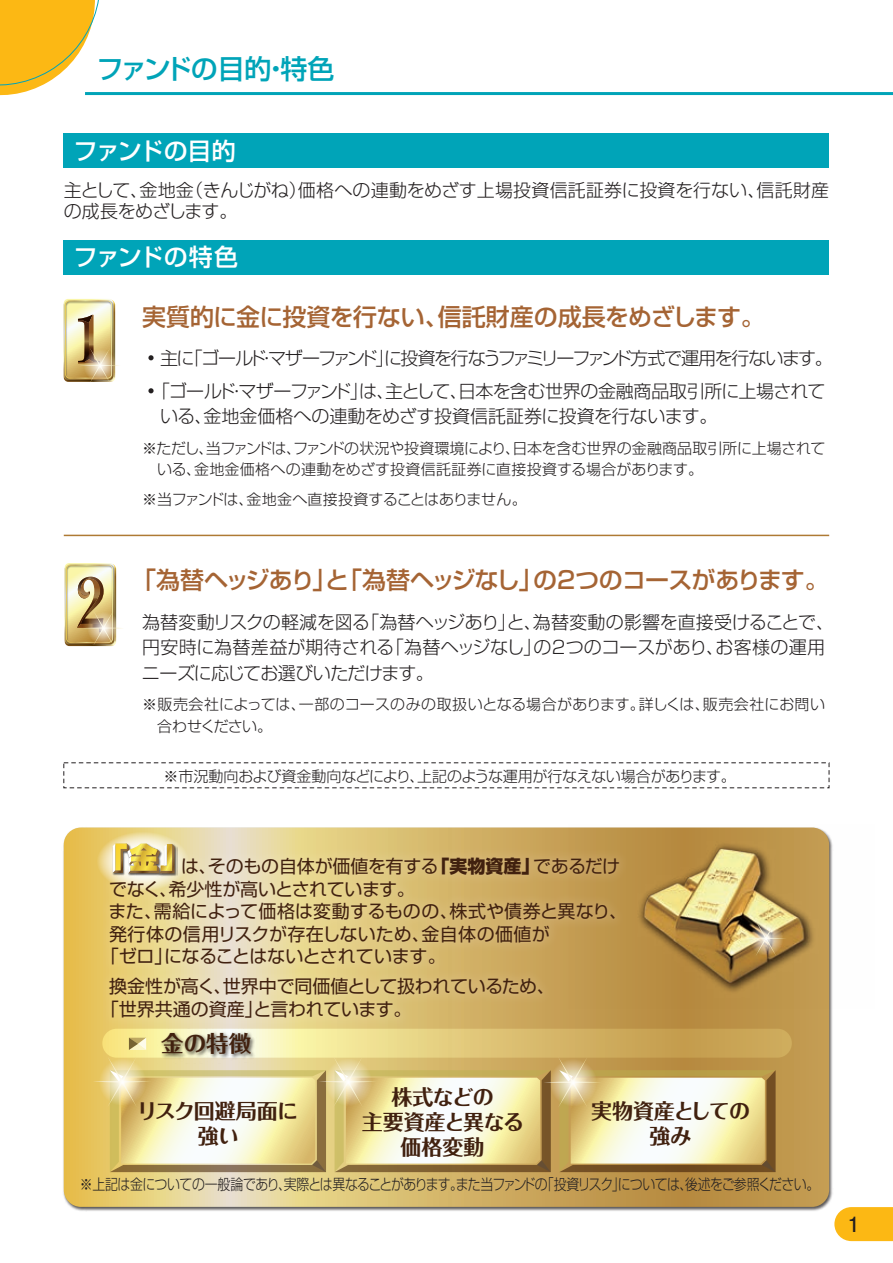
<style>
.page{position:relative;width:893px;height:1263px;background:#fff}
.page>*{position:absolute;margin:0;border:0;box-sizing:border-box;transform-origin:0 0}
.t1{font:500 27px "Shin Go Pro";letter-spacing:-.035em;color:#00a4b8}
.t2{font:500 24px "Shin Go Pro";letter-spacing:-.03em;color:#a56434}
.t3{font:500 24px "Shin Go Pro";letter-spacing:-.03em;color:#fff}
.t4{font:700 22.5px "Folk Pro";color:#41210f}
.t5{font:700 21px/24.8px "Folk Pro";letter-spacing:-.02em;color:#41210f;text-align:center}
.t6{font:700 21px/24.8px "Folk Pro";letter-spacing:-.04em;color:#41210f;text-align:center}
.t7{font:700 21px "Futo Go B101 Pro";color:#231f20}
.t8{font:18px/22.5px "Shin Go Pro";letter-spacing:-.01em;color:#41210f}
.t9{font:300 18px/25.5px "Shin Go Pro";letter-spacing:-.025em;color:#231f20}
.t10{font:300 18px/33px "Shin Go Pro";letter-spacing:-.065em;color:#231f20}
.t11{font:300 18px/21px "Shin Go Pro";letter-spacing:-.005em;color:#231f20}
.t12{font:18px "Shin Go Pro";letter-spacing:.015em;color:#41210f}
.t13{font:300 15px/21.8px "Shin Go Pro";color:#231f20}
.t14{font:300 15px "Shin Go Pro";letter-spacing:-.02em;color:#231f20}
.t15{font:300 15px "Shin Go Pro";letter-spacing:-.055em;color:#231f20;scale:.86 1}
.s1{font-weight:800}
</style>
<div class="page">
<hr style="left:85px;top:92px;width:808px;height:3px;background:#00a4b8">
<svg style="left:0;top:0;width:115px;height:96px"></svg>
<svg style="left:834px;top:1207px;width:59px;height:34px;background:#fcbc24"></svg>
<div style="left:64px;top:134px;width:765px;height:34px;background:#00a4b8"></div>
<div style="left:64px;top:240px;width:765px;height:34px;background:#00a4b8"></div>
<svg style="left:148px;top:355px;width:6px;height:5px"></svg>
<svg style="left:148px;top:388px;width:6px;height:5px"></svg>
<svg style="left:64px;top:827px;width:765px;height:380px;background:#d7b769"></svg>
<svg style="left:64px;top:299px;width:55px;height:83px;background:#dacd9b"></svg>
<svg style="left:81px;top:347px;width:37px;height:37px"></svg>
<svg style="left:65px;top:563px;width:52px;height:83px;background:#d1c18c"></svg>
<svg style="left:85px;top:609px;width:37px;height:37px"></svg>
<hr style="left:64px;top:535px;width:765px;height:1px;background:#ae7a34">
<img style="left:158px;top:1034px;width:100px;height:22px">
<svg style="left:129px;top:1038px;width:17px;height:12px"></svg>
<svg style="left:93px;top:1056px;width:683px;height:116px"></svg>
<svg style="left:546px;top:1056px;width:53px;height:52px;background:#d4bb85"></svg>
<img style="left:568px;top:827px;width:267px;height:181px">
<svg style="left:785px;top:920px;width:2px;height:36px"></svg>
<svg style="left:93px;top:829px;width:99px;height:64px"></svg>
<img style="left:94px;top:842px;width:691px;height:192px">
<img style="left:105px;top:853px;width:671px;height:172px">
<h1 class="t1" style="left:96px;top:47px;width:240px">ファンドの目的・特色</h1>
<h2 class="t3" style="left:73px;top:131px;width:164px">ファンドの目的</h2>
<p class="t11" style="left:64px;top:177px;width:767px">主として、金地金（きんじがね）価格への連動をめざす上場投資信託証券に投資を行ない、信託財産の成長をめざします。</p>
<h2 class="t3" style="left:73px;top:237px;width:166px">ファンドの特色</h2>
<h2 class="t2" style="left:142px;top:297px;width:624px">実質的に金に投資を行ない、信託財産の成長をめざします。</h2>
<p class="t10" style="left:142px;top:339px;width:692px">・主に「ゴールド・マザーファンド」に投資を行なうファミリーファンド方式で運用を行ないます。・「ゴールド・マザーファンド」は、主として、日本を含む世界の金融商品取引所に上場されて</p>
<p class="t11" style="left:160px;top:404px;width:559px">いる、金地金価格への連動をめざす投資信託証券に投資を行ないます。</p>
<p class="t13" style="left:157px;top:435px;width:670px;text-indent:-15px">※ただし、当ファンドは、ファンドの状況や投資環境により、日本を含む世界の金融商品取引所に上場されている、金地金価格への連動をめざす投資信託証券に直接投資する場合があります。</p>
<p class="t14" style="left:142px;top:486px;width:386px">※当ファンドは、金地金へ直接投資することはありません。</p>
<h2 class="t2" style="left:132px;top:561px;width:698px">「為替ヘッジあり」と「為替ヘッジなし」の2つのコースがあります。</h2>
<p class="t9" style="left:142px;top:607px;width:694px">為替変動リスクの軽減を図る「為替ヘッジあり」と、為替変動の影響を直接受けることで、円安時に為替差益が期待される「為替ヘッジなし」の2つのコースがあり、お客様の運用ニーズに応じてお選びいただけます。</p>
<p class="t13" style="left:157px;top:691px;width:670px;text-indent:-15px">※販売会社によっては、一部のコースのみの取扱いとなる場合があります。詳しくは、販売会社にお問い合わせください。</p>
<p class="t14" style="left:163px;top:764px;width:574px">※市況動向および資金動向などにより、上記のような運用が行なえない場合があります。</p>
<p class="t8" style="left:109px;top:853px;width:513px">　　　　は、そのもの自体が価値を有する<span class="s1">「実物資産」</span>であるだけ</p>
<p class="t8" style="left:109px;top:875px;width:307px">でなく、希少性が高いとされています。</p>
<p class="t8" style="left:109px;top:898px;width:520px">また、需給によって価格は変動するものの、株式や債券と異なり、</p>
<p class="t12" style="left:109px;top:919px;width:442px">発行体の信用リスクが存在しないため、金自体の価値が</p>
<p class="t8" style="left:101px;top:943px;width:346px">「ゼロ」になることはないとされています。</p>
<p class="t8" style="left:101px;top:973px;width:456px;text-indent:8px">換金性が高く、世界中で同価値として扱われているため、「世界共通の資産」と言われています。</p>
<p class="t4" style="left:161px;top:1024px;width:91px">金の特徴</p>
<p class="t6" style="left:137px;top:1096px;width:163px">リスク回避局面に強い</p>
<p class="t5" style="left:362px;top:1082px;width:164px">株式などの<br>主要資産と異なる価格変動</p>
<p class="t5" style="left:591px;top:1096px;width:161px">実物資産としての強み</p>
<p class="t15" style="left:80px;top:1172px;width:862px">※上記は金についての一般論であり、実際とは異なることがあります。また当ファンドの「投資リスク」については、後述をご参照ください。</p>
<p class="t7" style="left:848px;top:1207px;width:13px">1</p>
</div>
